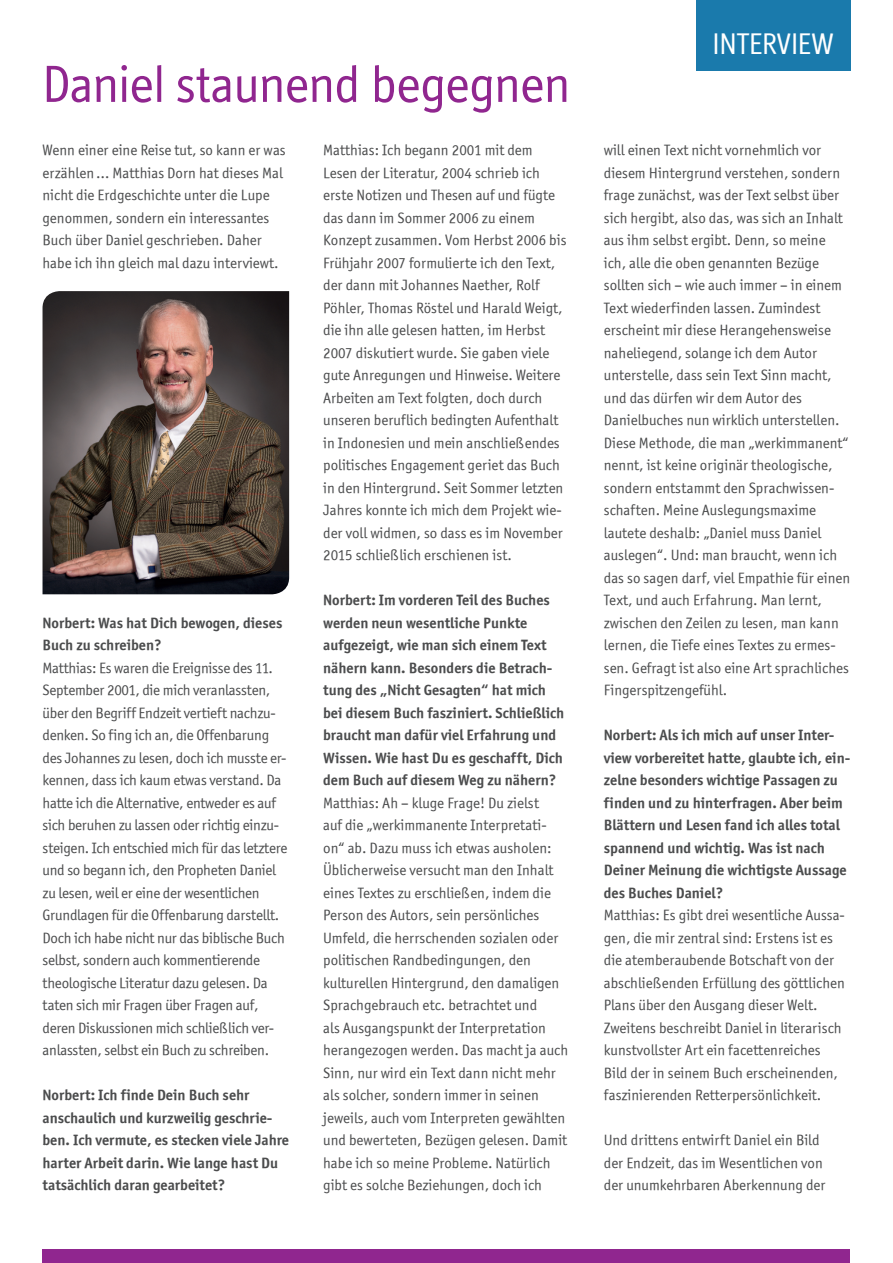
<style>
.page{position:relative;width:893px;height:1263px;background:#fff}
.page>*{position:absolute;margin:0;border:0;box-sizing:border-box;transform-origin:0 0}
.t1{font:52.5px "Officina Display ITCTT";letter-spacing:-.015em;color:#90268f}
.t2{font:30px "Officina Display ITCTT";color:#fff}
.t3{font:15px/22.5px "Officina Sans ITCTT Book";color:#4b4c4d}
.t4{font:15px/22.5px "Officina Sans ITCTT Bold";color:#4b4c4d}
</style>
<div class="page">
<div style="left:43px;top:1249px;width:807px;height:14px;background:#90268f"></div>
<div style="left:696px;top:0;width:154px;height:71px;background:#1a7aac"></div>
<img style="left:43px;top:291px;width:246px;height:303px">
<h1 class="t1" style="left:43px;top:54px;width:529px">Daniel staunend begegnen</h1>
<p class="t3" style="left:43px;top:139px;width:245px">Wenn einer eine Reise tut, so kann er was erzählen… Matthias Dorn hat dieses Mal nicht die Erdgeschichte unter die Lupe genommen, sondern ein interessantes Buch über Daniel geschrieben. Daher habe ich ihn gleich mal dazu interviewt.</p>
<p class="t3" style="left:323px;top:139px;width:245px">Matthias: Ich begann 2001 mit dem Lesen der Literatur, 2004 schrieb ich erste Notizen und Thesen auf und fügte das dann im Sommer 2006 zu einem Konzept zusammen. Vom Herbst 2006 bis Frühjahr 2007 formulierte ich den Text, der dann mit Johannes Naether, Rolf Pöhler, Thomas Röstel und Harald Weigt, die ihn alle gelesen hatten, im Herbst 2007 diskutiert wurde. Sie gaben viele gute Anregungen und Hinweise. Weitere Arbeiten am Text folgten, doch durch unseren beruflich bedingten Aufenthalt in Indonesien und mein anschließendes politisches Engagement geriet das Buch in den Hintergrund. Seit Sommer letzten Jahres konnte ich mich dem Projekt wie&shy;der voll widmen, so dass es im November 2015 schließlich erschienen ist.</p>
<p class="t4" style="left:323px;top:589px;width:243px">Norbert: Im vorderen Teil des Buches werden neun wesentliche Punkte aufgezeigt, wie man sich einem Text nähern kann. Besonders die Betrach&shy;tung des „Nicht Gesagten“ hat mich bei diesem Buch fasziniert. Schließlich braucht man dafür viel Erfahrung und Wissen. Wie hast Du es geschafft, Dich dem Buch auf diesem Weg zu nähern?</p>
<p class="t3" style="left:323px;top:791px;width:247px">Matthias: Ah – kluge Frage! Du zielst<br>auf die „werkimmanente Interpretati&shy;on“ ab. Dazu muss ich etwas ausholen:<br>Üblicherweise versucht man den Inhalt eines Textes zu erschließen, indem die Person des Autors, sein persönliches Umfeld, die herrschenden sozialen oder politischen Randbedingungen, den kulturellen Hintergrund, den damaligen Sprachgebrauch etc. betrachtet und<br>als Ausgangspunkt der Interpretation herangezogen werden. Das macht ja auch Sinn, nur wird ein Text dann nicht mehr als solcher, sondern immer in seinen jeweils, auch vom Interpreten gewählten und bewerteten, Bezügen gelesen. Damit habe ich so meine Probleme. Natürlich gibt es solche Beziehungen, doch ich</p>
<p class="t4" style="left:43px;top:611px;width:241px">Norbert: Was hat Dich bewogen, dieses<br>Buch zu schreiben?</p>
<p class="t3" style="left:43px;top:656px;width:246px">Matthias: Es waren die Ereignisse des 11.<br>September 2001, die mich veranlassten, über den Begriff Endzeit vertieft nachzu&shy;denken. So fing ich an, die Offenbarung des Johannes zu lesen, doch ich musste er&shy;kennen, dass ich kaum etwas verstand. Da hatte ich die Alternative, entweder es auf sich beruhen zu lassen oder richtig einzu&shy;steigen. Ich entschied mich für das letztere und so begann ich, den Propheten Daniel zu lesen, weil er eine der wesentlichen Grundlagen für die Offenbarung darstellt.<br>Doch ich habe nicht nur das biblische Buch selbst, sondern auch kommentierende theologische Literatur dazu gelesen. Da taten sich mir Fragen über Fragen auf, deren Diskussionen mich schließlich ver&shy;anlassten, selbst ein Buch zu schreiben.</p>
<p class="t4" style="left:43px;top:1084px;width:248px">Norbert: Ich finde Dein Buch sehr anschaulich und kurzweilig geschrie&shy;ben. Ich vermute, es stecken viele Jahre harter Arbeit darin. Wie lange hast Du tatsächlich daran gearbeitet?</p>
<h2 class="t2" style="left:713px;top:26px;width:122px">INTERVIEW</h2>
<p class="t3" style="left:604px;top:139px;width:248px">will einen Text nicht vornehmlich vor diesem Hintergrund verstehen, sondern frage zunächst, was der Text selbst über sich hergibt, also das, was sich an Inhalt aus ihm selbst ergibt. Denn, so meine ich, alle die oben genannten Bezüge sollten sich – wie auch immer – in einem Text wiederfinden lassen. Zumindest erscheint mir diese Herangehensweise naheliegend, solange ich dem Autor unterstelle, dass sein Text Sinn macht, und das dürfen wir dem Autor des Danielbuches nun wirklich unterstellen.<br>Diese Methode, die man „werkimmanent“ nennt, ist keine originär theologische, sondern entstammt den Sprachwissen&shy;schaften. Meine Auslegungsmaxime lautete deshalb: „Daniel muss Daniel auslegen“. Und: man braucht, wenn ich das so sagen darf, viel Empathie für einen Text, und auch Erfahrung. Man lernt, zwischen den Zeilen zu lesen, man kann lernen, die Tiefe eines Textes zu ermes&shy;sen. Gefragt ist also eine Art sprachliches Fingerspitzengefühl.</p>
<p class="t4" style="left:604px;top:724px;width:248px">Norbert: Als ich mich auf unser Inter&shy;view vorbereitet hatte, glaubte ich, ein&shy;zelne besonders wichtige Passagen zu finden und zu hinterfragen. Aber beim Blättern und Lesen fand ich alles total spannend und wichtig. Was ist nach Deiner Meinung die wichtigste Aussage des Buches Daniel?</p>
<p class="t3" style="left:604px;top:904px;width:243px">Matthias: Es gibt drei wesentliche Aussa&shy;gen, die mir zentral sind: Erstens ist es die atemberaubende Botschaft von der abschließenden Erfüllung des göttlichen Plans über den Ausgang dieser Welt.<br>Zweitens beschreibt Daniel in literarisch kunstvollster Art ein facettenreiches Bild der in seinem Buch erscheinenden, faszinierenden Retterpersönlichkeit.</p>
<p class="t3" style="left:604px;top:1129px;width:223px">Und drittens entwirft Daniel ein Bild der Endzeit, das im Wesentlichen von der unumkehrbaren Aberkennung der</p>
</div>
